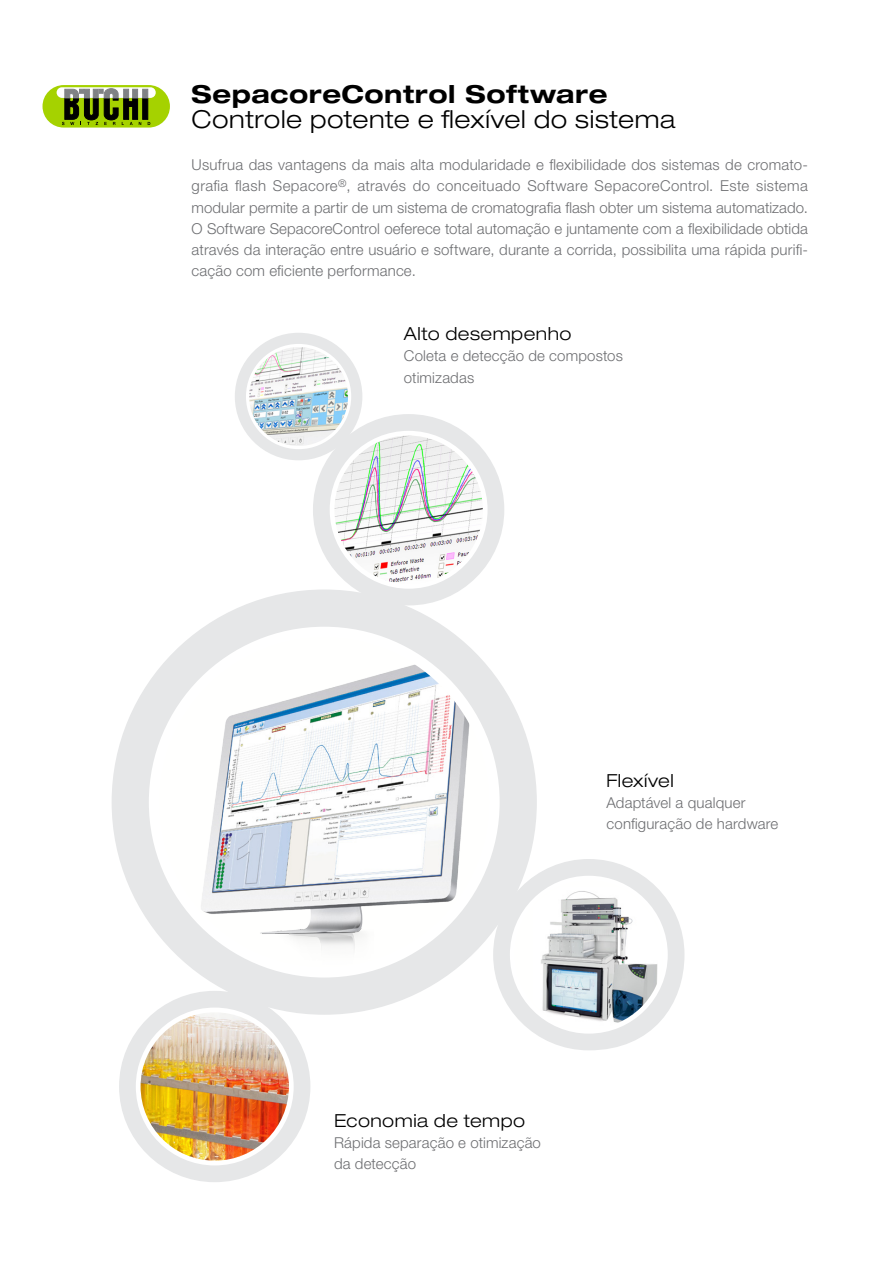
<style>
.page{position:relative;width:893px;height:1263px;background:#fff}
.page>*{position:absolute;margin:0;border:0;box-sizing:border-box;transform-origin:0 0}
.PTB_Cover_Subline{font:300 expanded 24.75px "Helvetica Neue LT Std";letter-spacing:.025em;color:#000}
.PTB_Cover_Headline{font:700 expanded 24.75px "Helvetica Neue LT Std";letter-spacing:.02em;color:#000}
.PTB_Title{font:300 expanded 18px "Helvetica Neue LT Std";letter-spacing:.025em;color:#000}
.PTB_Body_text_justif{font:300 15px/21.3px "Helvetica Neue LT Std";letter-spacing:.01em;color:#6d6e71;text-align:justify}
.PTB_Body_text_left{font:300 15px/21.3px "Helvetica Neue LT Std";letter-spacing:.01em;color:#6d6e71}
</style>
<div class="page">
<div style="left:43px;top:85px;width:127px;height:43px;background:#a5d200;border-radius:21px"></div>
<div style="left:143px;top:89px;width:5px;height:30px;background:#000;border:1px solid #000"></div>
<svg style="left:57px;top:87px;width:99px;height:11px"></svg>
<div style="left:143px;top:89px;width:5px;height:9px;background:#808285"></div>
<svg style="left:62px;top:89px;width:79px;height:36px"></svg>
<div style="left:112px;top:589px;width:425px;height:426px;background:#e6e7e8;border-radius:50%"></div>
<div style="left:149px;top:627px;width:351px;height:350px;background:#fff;border-radius:50%"></div>
<img style="left:159px;top:637px;width:330px;height:330px;border-radius:165px">
<div style="left:493px;top:859px;width:191px;height:191px;background:#e6e7e8;border-radius:50%"></div>
<div style="left:510px;top:876px;width:158px;height:157px;background:#fff;border-radius:50%"></div>
<img style="left:533px;top:887px;width:130px;height:141px">
<div style="left:119px;top:991px;width:191px;height:191px;background:#e6e7e8;border-radius:50%"></div>
<div style="left:136px;top:1007px;width:158px;height:158px;background:#fff;border-radius:50%"></div>
<img style="left:141px;top:1012px;width:148px;height:149px;border-radius:74px">
<div style="left:235px;top:333px;width:127px;height:127px;background:#e6e7e8;border-radius:50%"></div>
<div style="left:246px;top:344px;width:105px;height:105px;background:#fff;border-radius:50%"></div>
<img style="left:249px;top:347px;width:99px;height:99px;border-radius:49px">
<div style="left:313px;top:414px;width:191px;height:191px;background:#e6e7e8;border-radius:50%"></div>
<div style="left:330px;top:431px;width:158px;height:158px;background:#fff;border-radius:50%"></div>
<img style="left:334px;top:436px;width:149px;height:148px;border-radius:74px">
<p class="PTB_Cover_Headline" style="left:192px;top:78px;width:417px">SepacoreControl Software</p>
<p class="PTB_Cover_Subline" style="left:192px;top:104px;width:485px">Controle potente e flexível do sistema</p>
<p class="PTB_Body_text_justif" style="left:192px;top:154px;width:618px">Usufrua das vantagens da mais alta modularidade e flexibilidade dos sistemas de cromato&shy;grafia flash Sepacore<sup>®</sup>, através do conceituado Software SepacoreControl. Este sistema modular permite a partir de um sistema de cromatografia flash obter um sistema automatizado.<br>O Software SepacoreControl oeferece total automação e juntamente com a flexibilidade obtida através da interação entre usuário e software, durante a corrida, possibilita uma rápida purifi&shy;cação com eficiente performance.</p>
<p class="PTB_Title" style="left:404px;top:323px;width:169px">Alto desempenho</p>
<p class="PTB_Body_text_left" style="left:404px;top:345px;width:220px">Coleta e detecção de compostos otimizadas</p>
<p class="PTB_Title" style="left:606px;top:769px;width:69px">Flexível</p>
<p class="PTB_Body_text_left" style="left:606px;top:792px;width:173px">Adaptável a qualquer configuração de hardware</p>
<p class="PTB_Title" style="left:334px;top:1110px;width:193px">Economia de tempo</p>
<p class="PTB_Body_text_left" style="left:334px;top:1132px;width:208px">Rápida separação e otimização da detecção</p>
</div>
